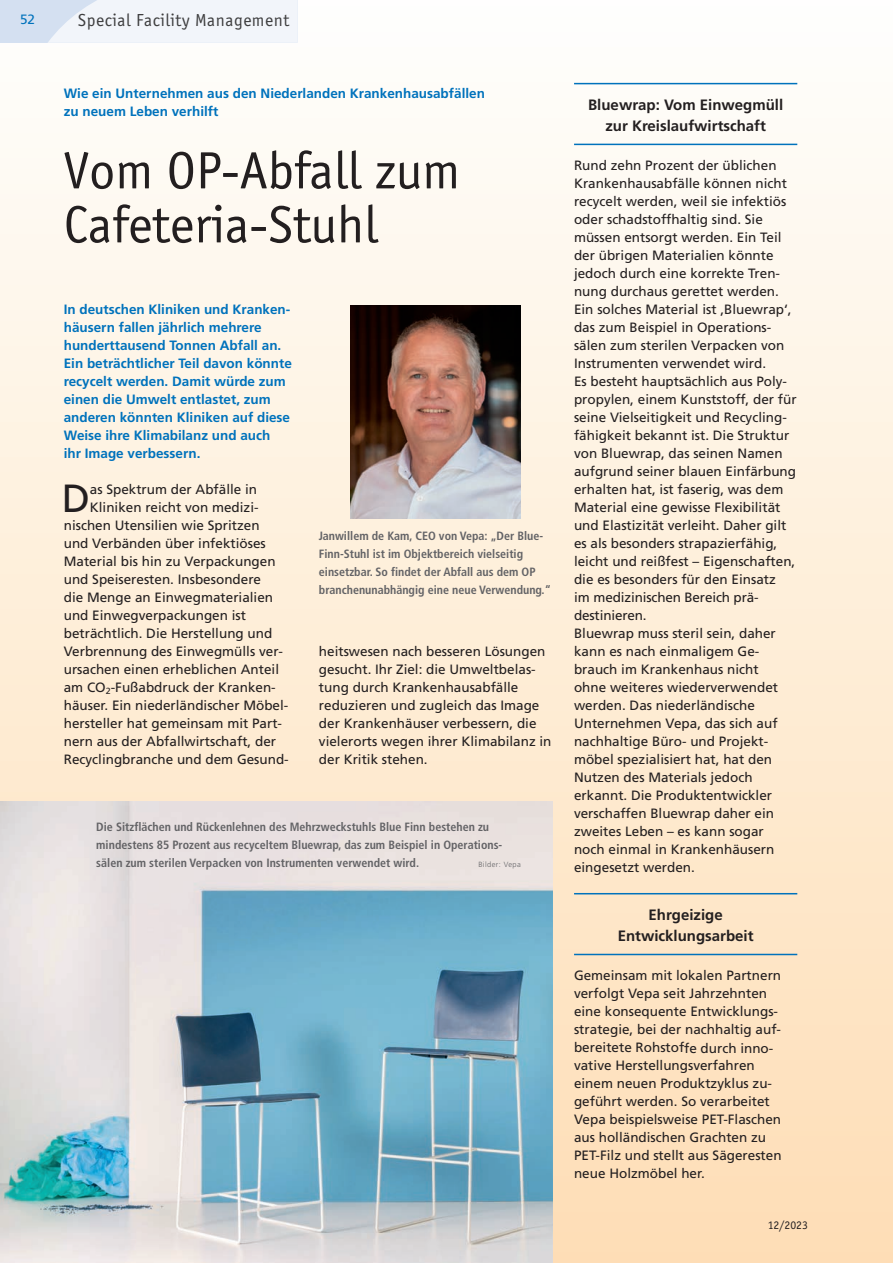
<style>
.page{position:relative;width:893px;height:1263px;background:#fff}
.page>*{position:absolute;margin:0;border:0;box-sizing:border-box;transform-origin:0 0}
.t1{font:54px/54px "Officina Sans";color:#231f20}
.t2{font:39.3px "Frutiger";color:#231f20}
.t3{font:18px "Officina Sans";letter-spacing:.03em;color:#3e3e3f}
.t4{font:700 15px/21px "Frutiger";color:#231f20;text-align:center}
.t5{font:13.5px/18px "Frutiger";color:#231f20}
.t6{font:700 13.5px/18px "Frutiger";color:#0072bc}
.t7{font:13.5px "Frutiger";color:#0072bc}
.t8{font:700 condensed 12px/18px "Frutiger";color:#636366}
.t9{font:12px "Officina Sans";color:#231f20}
.t10{font:300 7.5px "Frutiger";letter-spacing:.055em;color:#636366}
</style>
<div class="page">
<div style="left:0;top:0;width:893px;height:1263px;background:linear-gradient(to bottom,#fefefc,#feddb5)"></div>
<div style="left:0;top:0;width:298px;height:43px;background:#d4e0f1"></div>
<svg style="left:48px;top:0;width:250px;height:43px;background:#eff3f9"></svg>
<hr style="left:574px;top:83px;width:223px;height:1px;background:#0072bc">
<hr style="left:574px;top:144px;width:223px;height:1px;background:#0072bc">
<hr style="left:574px;top:893px;width:223px;height:1px;background:#0072bc">
<hr style="left:574px;top:954px;width:223px;height:1px;background:#0072bc">
<img style="left:0;top:801px;width:553px;height:462px">
<img style="left:351px;top:306px;width:170px;height:212px">
<p class="t7" style="left:20px;top:14px;width:17px">52</p>
<p class="t3" style="left:78px;top:14px;width:213px">Special Facility Management</p>
<p class="t6" style="left:64px;top:86px;width:423px">Wie ein Unternehmen aus den Niederlanden Krankenhausabfällen zu neuem Leben verhilft</p>
<p class="t1" style="left:64px;top:148px;width:398px">Vom OP-Abfall zum<br>Cafeteria-Stuhl</p>
<p class="t6" style="left:64px;top:302px;width:230px">In deutschen Kliniken und Kranken&shy;häusern fallen jährlich mehrere hunderttausend Tonnen Abfall an.<br>Ein beträchtlicher Teil davon könnte recycelt werden. Damit würde zum einen die Umwelt entlastet, zum anderen könnten Kliniken auf diese<br>Weise ihre Klimabilanz und auch<br>ihr Image verbessern.</p>
<p class="t2" style="left:62px;top:483px;width:30px">D</p>
<p class="t5" style="left:90px;top:482px;width:169px">as Spektrum der Abfälle in</p>
<p class="t5" style="left:90px;top:500px;width:170px">Kliniken reicht von medizi -</p>
<p class="t5" style="left:64px;top:518px;width:197px">nischen Utensilien wie Spritzen</p>
<p class="t5" style="left:64px;top:536px;width:204px">und Verbänden über infektiöses</p>
<p class="t5" style="left:64px;top:554px;width:213px">Material bis hin zu Verpackungen</p>
<p class="t5" style="left:64px;top:572px;width:199px">und Speiseresten. Insbesondere</p>
<p class="t5" style="left:64px;top:590px;width:211px">die Menge an Einwegmaterialien</p>
<p class="t5" style="left:64px;top:608px;width:184px">und Einwegverpackungen ist</p>
<p class="t5" style="left:64px;top:626px;width:210px">beträchtlich. Die Herstellung und</p>
<p class="t5" style="left:64px;top:644px;width:221px">Verbrennung des Einwegmülls ver -</p>
<p class="t5" style="left:64px;top:662px;width:217px">ursachen einen erheblichen Anteil</p>
<p class="t5" style="left:64px;top:680px;width:213px">am CO<sub>2</sub>-Fußabdruck der Kranken-</p>
<p class="t5" style="left:64px;top:698px;width:226px">häuser. Ein niederländischer Möbel-</p>
<p class="t5" style="left:64px;top:716px;width:220px">hersteller hat gemeinsam mit Part-</p>
<p class="t5" style="left:64px;top:734px;width:214px">nern aus der Abfallwirtschaft, der</p>
<p class="t5" style="left:64px;top:752px;width:227px">Recyclingbranche und dem Gesund-</p>
<p class="t8" style="left:319px;top:528px;width:234px">Janwillem de Kam, CEO von Vepa: „Der Blue-Finn-Stuhl ist im Objektbereich vielseitig einsetzbar. So findet der Abfall aus dem OP branchen unabhängig eine neue Verwendung.“</p>
<p class="t5" style="left:319px;top:644px;width:234px">heitswesen nach besseren Lösungen gesucht. Ihr Ziel: die Umweltbelas&shy;tung durch Krankenhausabfälle reduzieren und zugleich das Image der Krankenhäuser verbessern, die vielerorts wegen ihrer Klimabilanz in der Kritik stehen.</p>
<p class="t8" style="left:96px;top:819px;width:408px">Die Sitzflächen und Rückenlehnen des Mehrzweckstuhls Blue Finn bestehen zu mindestens 85 Prozent aus recyceltem Bluewrap, das zum Beispiel in Operations - sälen zum sterilen Verpacken von Instrumenten verwendet wird.</p>
<p class="t10" style="left:478px;top:862px;width:44px">Bilder: Vepa</p>
<p class="t4" style="left:588px;top:95px;width:197px">Bluewrap: Vom Einwegmüll zur Kreislaufwirtschaft</p>
<p class="t5" style="left:574px;top:158px;width:224px">Rund zehn Prozent der üblichen Krankenhausabfälle können nicht recycelt werden, weil sie infektiös oder schadstoffhaltig sind. Sie müssen entsorgt werden. Ein Teil der übrigen Materialien könnte jedoch durch eine korrekte Tren&shy;nung durchaus gerettet werden.<br>Ein solches Material ist ,Bluewrap‘, das zum Beispiel in Operations - sälen zum sterilen Verpacken von Instrumenten verwendet wird.<br>Es besteht hauptsächlich aus Poly&shy;propylen, einem Kunststoff, der für seine Vielseitigkeit und Recycling&shy;fähigkeit bekannt ist. Die Struktur von Bluewrap, das seinen Namen aufgrund seiner blauen Einfärbung erhalten hat, ist faserig, was dem Material eine gewisse Flexibilität und Elastizität verleiht. Daher gilt es als besonders strapazierfähig, leicht und reißfest – Eigenschaften, die es besonders für den Einsatz<br>im medizinischen Bereich prä - destinieren.</p>
<p class="t5" style="left:574px;top:626px;width:206px">Bluewrap muss steril sein, daher kann es nach einmaligem Ge - brauch im Krankenhaus nicht ohne weiteres wiederverwendet werden. Das niederländische<br>Unternehmen Vepa, das sich auf nachhaltige Büro- und Projekt - möbel spezialisiert hat, hat den<br>Nutzen des Materials jedoch erkannt. Die Produktentwickler verschaffen Bluewrap daher ein zweites Leben – es kann sogar noch einmal in Krankenhäusern ein gesetzt werden.</p>
<p class="t4" style="left:618px;top:905px;width:137px">Ehrgeizige<br>Entwicklungsarbeit</p>
<p class="t5" style="left:574px;top:968px;width:209px">Gemeinsam mit lokalen Partnern verfolgt Vepa seit Jahrzehnten eine konsequente Entwicklungs&shy;strategie, bei der nachhaltig auf - bereitete Rohstoffe durch inno - vative Her stellungsverfahren einem neuen Produktzyklus zu - geführt werden. So verarbeitet<br>Vepa beispielsweise PET-Flaschen aus holländischen Grachten zu<br>PET-Filz und stellt aus Sägeresten neue Holzmöbel her.</p>
<p class="t9" style="left:768px;top:1221px;width:42px">12/2023</p>
</div>
